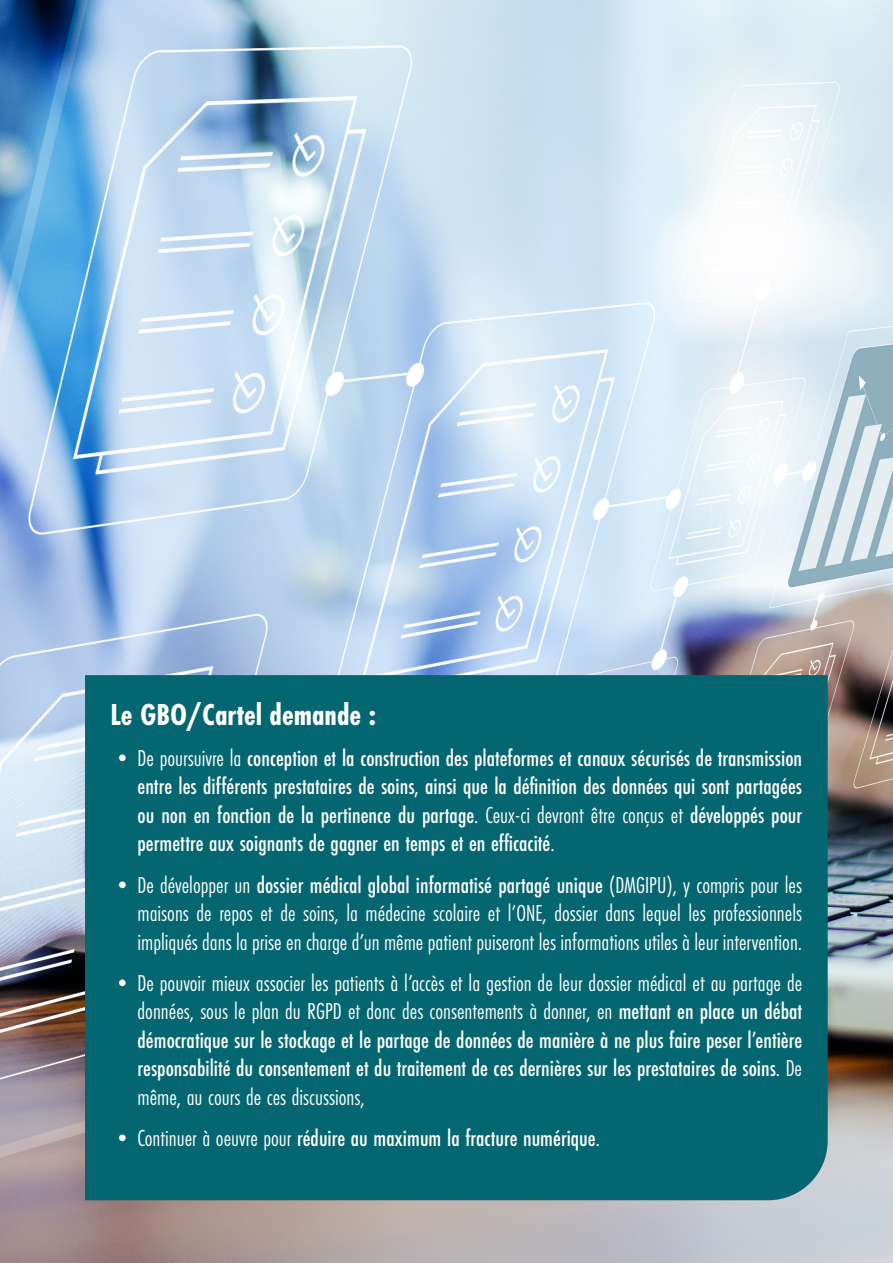
<style>
.page{position:relative;width:893px;height:1263px;background:#fff}
.page>*{position:absolute;margin:0;border:0;box-sizing:border-box;transform-origin:0 0}
.t1{font:700 31.5px "Futura PT Cond";color:#fff}
.t2{font:500 24px/28.5px "Futura PT Cond";color:#fff;text-align:justify}
.t3{font:24px/28.5px "Futura PT Cond";color:#fff;text-align:justify}
.s1{font-weight:400}
.s2{font-weight:500}
</style>
<div class="page">
<img style="left:0;top:0;width:893px;height:1263px">
<div style="left:85px;top:675px;width:743px;height:525px;background:#046671"></div>
<p class="t1" style="left:111px;top:696px;width:267px">Le GBO/Cartel demande :</p>
<p class="t2" style="left:138px;top:744px;width:666px;text-indent:-27px"><span class="s1">•De poursuivre la</span> conception et la construction des plateformes et canaux sécurisés de transmission entre les différents prestataires de soins, ainsi que la définition des données qui sont partagées ou non en fonction de la pertinence du partage<span class="s1">. Ceux-ci devront être conçus et</span> développés pour permettre aux soignants de gagner en temps et en efficacité<span class="s1">.</span></p>
<p class="t3" style="left:138px;top:870px;width:666px;text-indent:-27px">•De développer un <span class="s2">dossier médical global informatisé partagé unique</span> (DMGIPU), y compris pour les maisons de repos et de soins, la médecine scolaire et l’ONE, dossier dans lequel les professionnels impliqués dans la prise en charge d’un même patient puiseront les informations utiles à leur intervention.</p>
<p class="t2" style="left:138px;top:969px;width:666px;text-indent:-27px"><span class="s1">•De pouvoir mieux associer les patients à l’accès et la gestion de leur dossier médical et au partage de données, sous le plan du RGPD et donc des consentements à donner, en</span> mettant en place un débat démocratique sur le stockage et le partage de données de manière à ne plus faire peser l’entière responsabilité du consentement et du traitement de ces dernières sur les prestataires de soins<span class="s1">. De même, au cours de ces discussions,</span></p>
<p class="t2" style="left:111px;top:1124px;width:491px"><span class="s1">•Continuer à oeuvre pour</span> réduire au maximum la fracture numérique<span class="s1">.</span></p>
</div>
